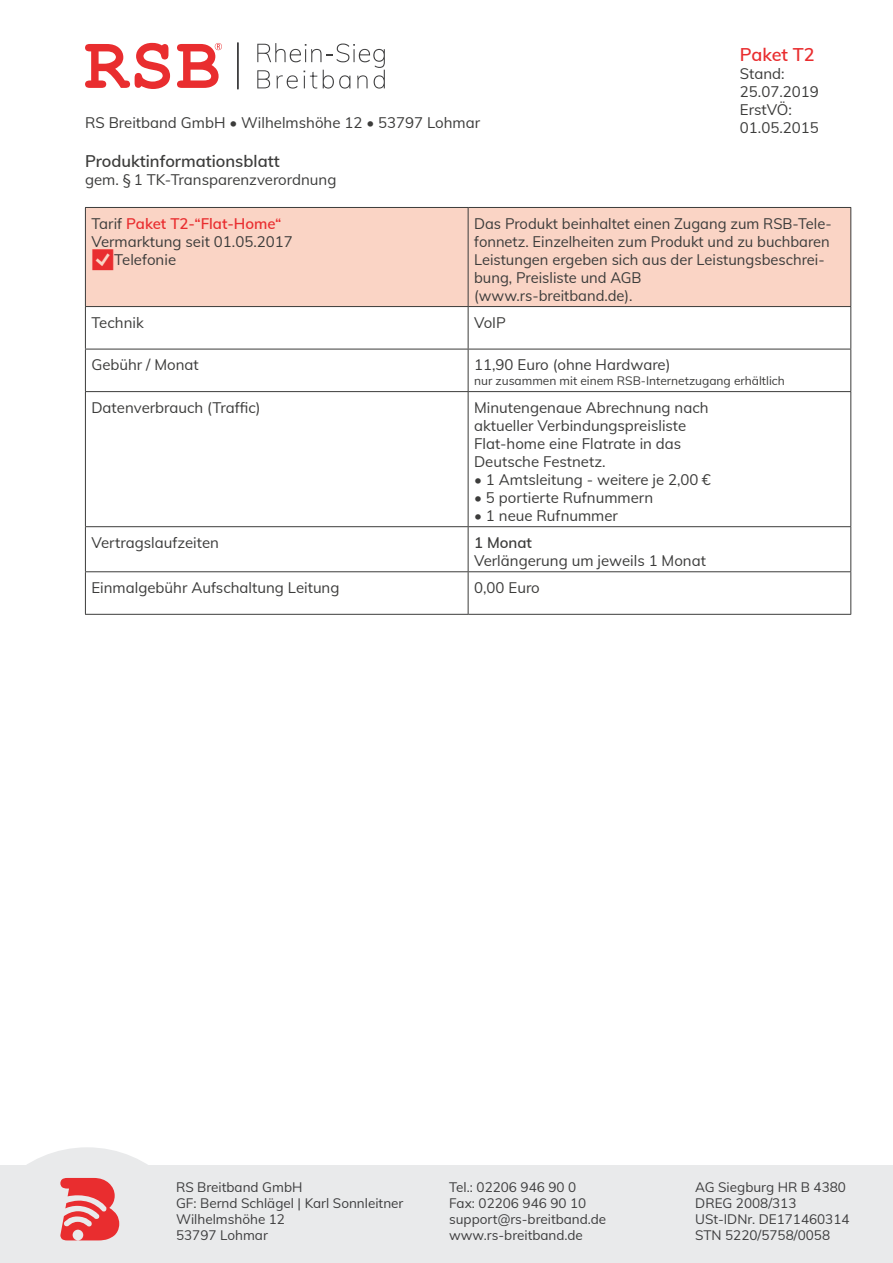
<style>
.page{position:relative;width:893px;height:1263px;background:#fff}
.page>*{position:absolute;margin:0;border:0;box-sizing:border-box;transform-origin:0 0}
.t1{font:600 18px "Muli";letter-spacing:-.005em;color:#e92d2f}
.t2{font:600 16.5px "Muli";color:#3c3c3b}
.t3{font:15px/18px "Muli";color:#3c3c3b}
.t4{font:600 15px "Muli";color:#e92d2f}
.t5{font:600 15px "Muli";color:#3c3c3b}
.t6{font:13.5px/16.2px "Muli";color:#3e3e3f}
.t7{font:12px "Muli";color:#3c3c3b}
.s1{font-weight:400;color:#3c3c3b}
</style>
<div class="page">
<svg style="left:257px;top:43px;width:128px;height:46px"></svg>
<svg style="left:85px;top:43px;width:85px;height:46px"></svg>
<div style="left:237px;top:43px;width:1px;height:46px;border:1px solid #3e3e3f"></div>
<svg style="left:177px;top:43px;width:45px;height:45px"></svg>
<div style="left:86px;top:208px;width:764px;height:98px;background:#fad4c5"></div>
<hr style="left:85px;top:207px;width:383px;height:1px;background:#3c3c3b">
<hr style="left:85px;top:208px;width:1px;height:98px;background:#3c3c3b">
<hr style="left:468px;top:207px;width:383px;height:1px;background:#3c3c3b">
<hr style="left:850px;top:208px;width:1px;height:98px;background:#3c3c3b">
<hr style="left:85px;top:307px;width:1px;height:42px;background:#3c3c3b">
<hr style="left:850px;top:307px;width:1px;height:42px;background:#3c3c3b">
<hr style="left:85px;top:349px;width:1px;height:42px;background:#3c3c3b">
<hr style="left:850px;top:349px;width:1px;height:42px;background:#3c3c3b">
<hr style="left:85px;top:392px;width:1px;height:134px;background:#3c3c3b">
<hr style="left:850px;top:392px;width:1px;height:134px;background:#3c3c3b">
<hr style="left:85px;top:527px;width:1px;height:44px;background:#3c3c3b">
<hr style="left:850px;top:527px;width:1px;height:44px;background:#3c3c3b">
<hr style="left:85px;top:572px;width:1px;height:42px;background:#3c3c3b">
<hr style="left:850px;top:572px;width:1px;height:42px;background:#3c3c3b">
<hr style="left:468px;top:208px;width:1px;height:98px;background:#3c3c3b">
<hr style="left:85px;top:306px;width:383px;height:1px;background:#3c3c3b">
<hr style="left:468px;top:306px;width:383px;height:1px;background:#3c3c3b">
<hr style="left:468px;top:307px;width:1px;height:42px;background:#3c3c3b">
<hr style="left:85px;top:349px;width:383px;height:1px;background:#3c3c3b">
<hr style="left:468px;top:349px;width:383px;height:1px;background:#3c3c3b">
<hr style="left:468px;top:349px;width:1px;height:42px;background:#3c3c3b">
<hr style="left:85px;top:391px;width:383px;height:1px;background:#3c3c3b">
<hr style="left:468px;top:391px;width:383px;height:1px;background:#3c3c3b">
<hr style="left:468px;top:392px;width:1px;height:134px;background:#3c3c3b">
<hr style="left:85px;top:526px;width:383px;height:1px;background:#3c3c3b">
<hr style="left:468px;top:526px;width:383px;height:1px;background:#3c3c3b">
<hr style="left:468px;top:527px;width:1px;height:44px;background:#3c3c3b">
<hr style="left:85px;top:571px;width:383px;height:1px;background:#3c3c3b">
<hr style="left:468px;top:571px;width:383px;height:1px;background:#3c3c3b">
<hr style="left:468px;top:572px;width:1px;height:42px;background:#3c3c3b">
<hr style="left:85px;top:614px;width:383px;height:1px;background:#3c3c3b">
<hr style="left:468px;top:614px;width:383px;height:1px;background:#3c3c3b">
<div style="left:0;top:1165px;width:893px;height:98px;background:#e9eaeb"></div>
<svg style="left:27px;top:1147px;width:121px;height:94px"></svg>
<svg style="left:92px;top:249px;width:21px;height:21px"></svg>
<p class="t1" style="left:740px;top:41px;width:76px">Paket T2</p>
<p class="t3" style="left:740px;top:63px;width:80px">Stand:<br>25.07.2019<br>ErstVÖ:<br>01.05.2015</p>
<p class="t3" style="left:85px;top:113px;width:397px">RS Breitband GmbH • Wilhelmshöhe 12 • 53797 Lohmar</p>
<p class="t2" style="left:85px;top:149px;width:196px">Produktinformationsblatt</p>
<p class="t3" style="left:85px;top:170px;width:253px">gem. § 1 TK-Transparenzverordnung</p>
<p class="t4" style="left:91px;top:212px;width:192px"><span class="s1">Tarif</span> Paket T2-“Flat-Home“</p>
<p class="t3" style="left:91px;top:231px;width:203px">Vermarktung seit 01.05.2017</p>
<p class="t3" style="left:114px;top:249px;width:63px">Telefonie</p>
<p class="t3" style="left:474px;top:213px;width:359px">Das Produkt beinhaltet einen Zugang zum RSB-Tele&shy;fonnetz. Einzelheiten zum Produkt und zu buchbaren Leistungen ergeben sich aus der Leistungsbeschrei&shy;bung, Preisliste und AGB<br>(www.rs-breitband.de).</p>
<p class="t3" style="left:91px;top:312px;width:54px">Technik</p>
<p class="t3" style="left:474px;top:312px;width:33px">VoIP</p>
<p class="t3" style="left:91px;top:355px;width:109px">Gebühr / Monat</p>
<p class="t3" style="left:474px;top:355px;width:198px">11,90 Euro (ohne Hardware)</p>
<p class="t7" style="left:474px;top:371px;width:312px">nur zusammen mit einem RSB-Internetzugang erhältlich</p>
<p class="t3" style="left:91px;top:398px;width:171px">Datenverbrauch (Traffic)</p>
<p class="t3" style="left:474px;top:398px;width:236px">Minutengenaue Abrechnung nach aktueller Verbindungspreisliste<br>Flat-home eine Flatrate in das<br>Deutsche Festnetz.</p>
<p class="t3" style="left:474px;top:470px;width:238px">• 1 Amtsleitung - weitere je 2,00 €</p>
<p class="t3" style="left:474px;top:488px;width:180px">• 5 portierte Rufnummern</p>
<p class="t3" style="left:474px;top:506px;width:145px">• 1 neue Rufnummer</p>
<p class="t3" style="left:91px;top:533px;width:129px">Vertragslaufzeiten</p>
<p class="t5" style="left:474px;top:531px;width:59px">1 Monat</p>
<p class="t3" style="left:474px;top:551px;width:233px">Verlängerung um jeweils 1 Monat</p>
<p class="t3" style="left:91px;top:578px;width:250px">Einmalgebühr Aufschaltung Leitung</p>
<p class="t3" style="left:474px;top:578px;width:67px">0,00 Euro</p>
<p class="t6" style="left:176px;top:1178px;width:229px">RS Breitband GmbH<br>GF: Bernd Schlägel | Karl Sonnleitner<br>Wilhelmshöhe 12<br>53797 Lohmar</p>
<p class="t6" style="left:449px;top:1178px;width:159px">Tel.: 02206 946 90 0<br>Fax: 02206 946 90 10 support@rs-breitband.de www.rs-breitband.de</p>
<p class="t6" style="left:695px;top:1178px;width:156px">AG Siegburg HR B 4380<br>DREG 2008/313<br>USt-IDNr. DE171460314<br>STN 5220/5758/0058</p>
</div>
